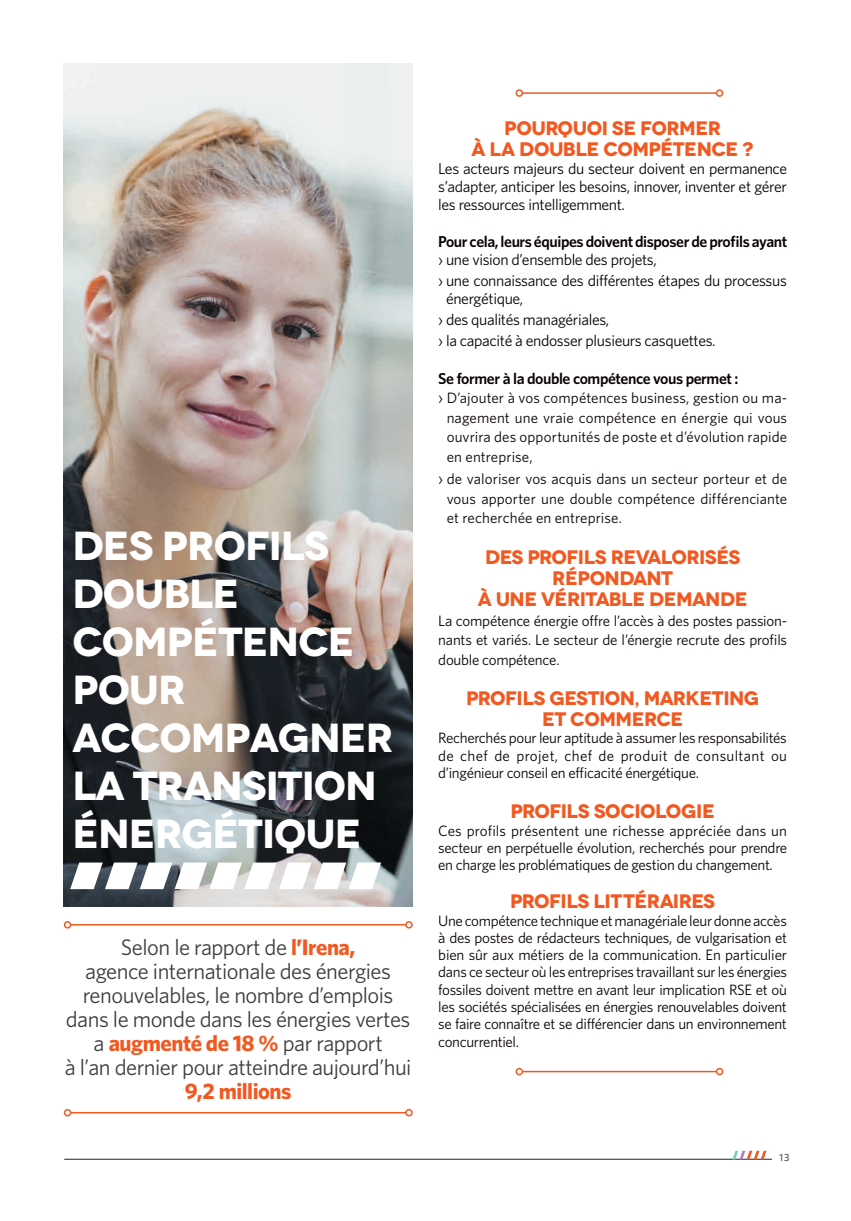
<style>
.page{position:relative;width:851px;height:1221px;background:#fff}
.page>*{position:absolute;margin:0;border:0;box-sizing:border-box;transform-origin:0 0}
.t1{font:700 40.5px/48px "Novecentowide";letter-spacing:-.025em;color:#fff}
.t2{font:22.5px/24px "Whitney HTF";letter-spacing:-.025em;color:#3e3e3f;text-align:center}
.t3{font:700 22.5px "Whitney HTF";letter-spacing:-.02em;color:#f15921}
.t4{font:700 19.5px/21px "Novecentowide";letter-spacing:-.025em;color:#f15921;text-align:center}
.t5{font:15.75px/21px "Whitney HTF";letter-spacing:-.025em;color:#080302}
.t6{font:600 15.75px "Whitney HTF";letter-spacing:-.025em;color:#080302}
.t7{font:15px/17.2px "Whitney HTF";letter-spacing:-.02em;color:#080302;text-align:justify}
.t8{font:9.75px "Droid Sans";color:#3e3e3f}
.s1{font-weight:700;color:#f15921}
.s2{font-size:15.75px}
</style>
<div class="page">
<img style="left:64px;top:64px;width:348px;height:842px">
<hr style="left:64px;top:1158px;width:729px;height:1px;background:#152931">
<div style="left:772px;top:1153px;width:24px;height:11px;background:#fff"></div>
<svg style="left:732px;top:1150px;width:34px;height:9px"></svg>
<svg style="left:70px;top:862px;width:311px;height:27px"></svg>
<hr style="left:71px;top:924px;width:335px;height:1px;background:#f15921">
<div style="left:64px;top:921px;width:7px;height:7px;border:2px solid #f15921;border-radius:50%"></div>
<div style="left:405px;top:921px;width:7px;height:7px;border:2px solid #f15921;border-radius:50%"></div>
<hr style="left:71px;top:1111px;width:335px;height:2px;background:#f15921">
<div style="left:64px;top:1108px;width:7px;height:8px;border:2px solid #f15921;border-radius:50%"></div>
<div style="left:405px;top:1108px;width:7px;height:8px;border:2px solid #f15921;border-radius:50%"></div>
<hr style="left:522px;top:92px;width:194px;height:2px;background:#f15921">
<div style="left:515px;top:89px;width:8px;height:8px;border:2px solid #f15921;border-radius:50%"></div>
<div style="left:715px;top:89px;width:8px;height:8px;border:2px solid #f15921;border-radius:50%"></div>
<hr style="left:522px;top:1070px;width:194px;height:2px;background:#f15921">
<div style="left:515px;top:1067px;width:8px;height:8px;border:2px solid #f15921;border-radius:50%"></div>
<div style="left:715px;top:1067px;width:8px;height:8px;border:2px solid #f15921;border-radius:50%"></div>
<h1 class="t1" style="left:72px;top:522px;width:322px">DES PROFILS<br>DOUBLE<br>COMPÉTENCE<br>POUR<br>ACCOMPAGNER<br>LA TRANSITION<br>ÉNERGÉTIQUE</h1>
<h2 class="t2" style="left:65px;top:934px;width:348px">Selon le rapport de <span class="s1">l’Irena,<br></span>agence internationale des énergies renouvelables, le nombre d’emplois dans le monde dans les énergies vertes a <span class="s1">augmenté de 18 %</span> par rapport<br>à l’an dernier pour atteindre aujourd’hui</h2>
<h2 class="t3" style="left:185px;top:1077px;width:108px">9,2 millions</h2>
<h3 class="t4" style="left:471px;top:117px;width:283px">POURQUOI SE FORMER<br>À LA DOUBLE COMPÉTENCE ?</h3>
<p class="t5" style="left:438px;top:159px;width:350px;line-height:18px;text-align:justify">Les acteurs majeurs du secteur doivent en permanence s’adapter, anticiper les besoins, innover, inventer et gérer les ressources intelligemment.</p>
<p class="t6" style="left:438px;top:232px;width:350px">Pour cela, leurs équipes doivent disposer de profils ayant</p>
<p class="t5" style="left:438px;top:249px;width:350px">› une vision d’ensemble des projets,<br>› une connaissance des différentes étapes du processus</p>
<p class="t5" style="left:438px;top:288px;width:279px;text-indent:8px">énergétique,<br>› des qualités managériales,<br>› la capacité à endosser plusieurs casquettes.</p>
<p class="t6" style="left:438px;top:369px;width:302px">Se former à la double compétence vous permet :</p>
<p class="t7" style="left:446px;top:388px;width:342px;line-height:19.5px;text-indent:-8px"><span class="s2">›</span> D’ajouter à vos compétences business, gestion ou ma&shy;nagement une vraie compétence en énergie qui vous ouvrira des opportunités de poste et d’évolution rapide en entreprise,</p>
<p class="t7" style="left:446px;top:469px;width:342px;line-height:19.5px;text-indent:-8px"><span class="s2">›</span> de valoriser vos acquis dans un secteur porteur et de vous apporter une double compétence différenciante et recherchée en entreprise.</p>
<h3 class="t4" style="left:477px;top:546px;width:271px">DES PROFILS REVALORISÉS<br>RÉPONDANT<br>À UNE VÉRITABLE DEMANDE</h3>
<p class="t7" style="left:438px;top:610px;width:350px;line-height:19.5px">La compétence énergie offre l’accès à des postes passion&shy;nants et variés. Le secteur de l’énergie recrute des profils double compétence.</p>
<h3 class="t4" style="left:466px;top:687px;width:294px">PROFILS GESTION, MARKETING<br>ET COMMERCE</h3>
<p class="t7" style="left:438px;top:729px;width:350px">Recherchés pour leur aptitude à assumer les responsabilités de chef de projet, chef de produit de consultant ou d’ingénieur conseil en efficacité énergétique.</p>
<h3 class="t4" style="left:510px;top:801px;width:206px">PROFILS SOCIOLOGIE</h3>
<p class="t7" style="left:438px;top:821px;width:350px">Ces profils présentent une richesse appréciée dans un secteur en perpétuelle évolution, recherchés pour prendre en charge les problématiques de gestion du changement.</p>
<h3 class="t4" style="left:510px;top:891px;width:207px">PROFILS LITTÉRAIRES</h3>
<p class="t7" style="left:438px;top:911px;width:350px">Une compétence technique et managériale leur donne accès à des postes de rédacteurs techniques, de vulgarisation et bien sûr aux métiers de la communication. En particulier dans ce secteur où les entreprises travaillant sur les énergies fossiles doivent mettre en avant leur implication RSE et où les sociétés spécialisées en énergies renouvelables doivent se faire connaître et se différencier dans un environnement concurrentiel.</p>
<p class="t8" style="left:778px;top:1151px;width:12px">13</p>
</div>
